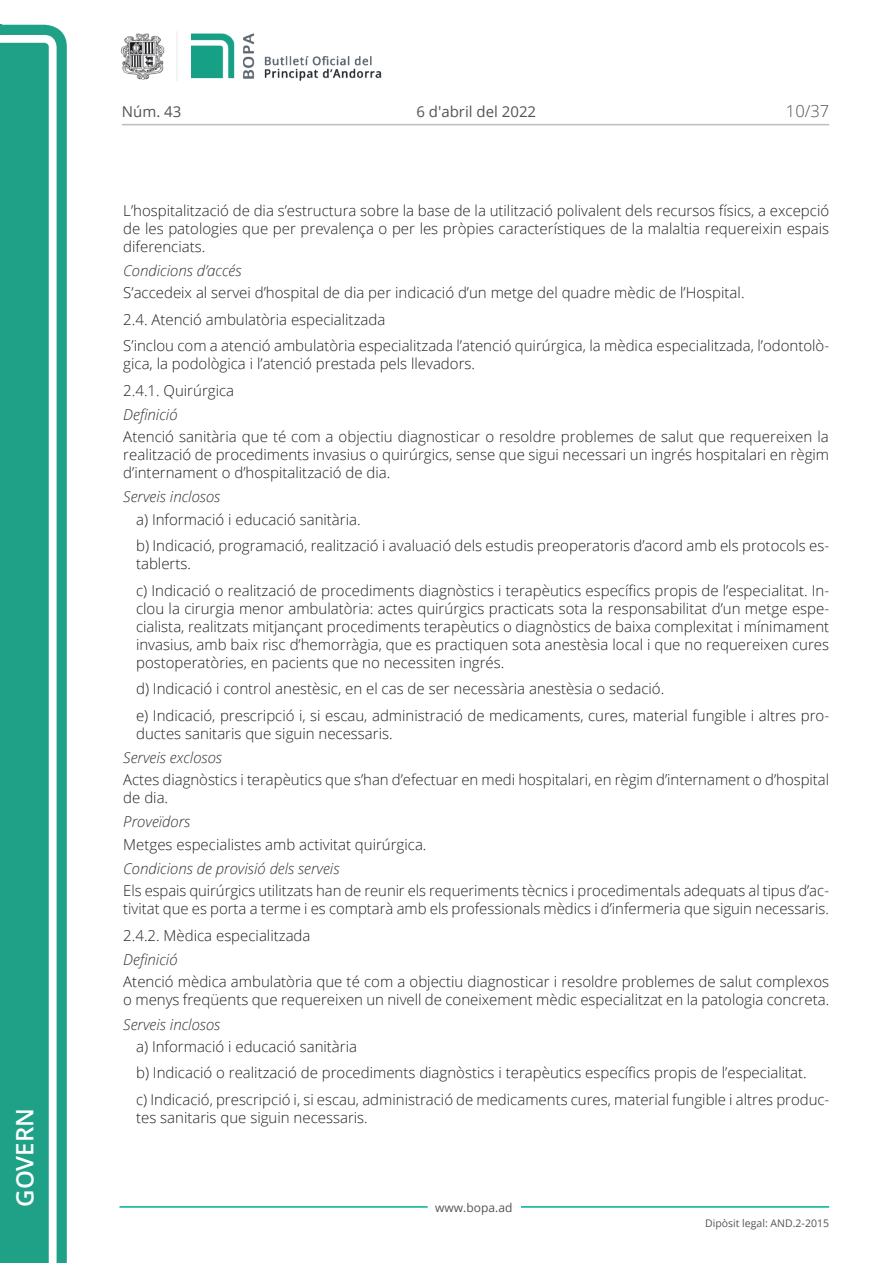
<style>
.page{position:relative;width:893px;height:1263px;background:#fff}
.page>*{position:absolute;margin:0;border:0;box-sizing:border-box;transform-origin:0 0}
.t1{font:600 24px "Open Sans";color:#fff}
.t2{font:300 16.5px "Open Sans";color:#545454}
.Body_text{font:300 15px/18px "Open Sans";color:#231f20}
.Body_text_i{font:300 15px/18px "Open Sans";color:#231f20}
.Titol_8{font:italic 300 15px "Open Sans";color:#303030}
.t3{font:15px "Open Sans";color:#545454}
.t4{font:12px "Open Sans";color:#545454}
.t5{font:10.5px "Open Sans";color:#545454}
</style>
<div class="page">
<svg style="left:0;top:25px;width:67px;height:1238px;fill:#1ea187"></svg>
<div style="left:0;top:43px;width:49px;height:1220px;background:#1ea187"></div>
<img style="left:122px;top:32px;width:260px;height:49px">
<hr style="left:119px;top:1206px;width:309px;height:2px;background:#00ae91">
<hr style="left:521px;top:1206px;width:308px;height:2px;background:#00ae91">
<hr style="left:122px;top:124px;width:707px;height:1px;background:#bcbdc0">
<h1 class="t1" style="left:8px;top:1207px;width:100px;rotate:-90deg">Govern</h1>
<p class="t3" style="left:122px;top:102px;width:61px">Núm. 43</p>
<p class="t3" style="left:416px;top:102px;width:121px">6 d'abril del 2022</p>
<p class="t2" style="left:786px;top:100px;width:45px">10/37</p>
<p class="Body_text" style="left:123px;top:201px;width:707px;text-align:justify">L’hospitalització de dia s’estructura sobre la base de la utilització polivalent dels recursos físics, a excepció de les patologies que per prevalença o per les pròpies característiques de la malaltia requereixin espais diferenciats.</p>
<p class="Titol_8" style="left:123px;top:260px;width:120px">Condicions d’accés</p>
<p class="Body_text" style="left:123px;top:283px;width:623px">S’accedeix al servei d’hospital de dia per indicació d’un metge del quadre mèdic de l’Hospital.</p>
<p class="Body_text" style="left:123px;top:310px;width:264px">2.4. Atenció ambulatòria especialitzada</p>
<p class="Body_text" style="left:123px;top:336px;width:707px">S’inclou com a atenció ambulatòria especialitzada l’atenció quirúrgica, la mèdica especialitzada, l’odontolò&shy;gica, la podològica i l’atenció prestada pels llevadors.</p>
<p class="Body_text" style="left:123px;top:381px;width:112px">2.4.1. Quirúrgica</p>
<p class="Titol_8" style="left:123px;top:404px;width:56px">Definició</p>
<p class="Body_text" style="left:123px;top:427px;width:707px;text-align:justify">Atenció sanitària que té com a objectiu diagnosticar o resoldre problemes de salut que requereixen la realització de procediments invasius o quirúrgics, sense que sigui necessari un ingrés hospitalari en règim d’internament o d’hospitalització de dia.</p>
<p class="Titol_8" style="left:123px;top:487px;width:98px">Serveis inclosos</p>
<p class="Body_text_i" style="left:136px;top:510px;width:226px">a) Informació i educació sanitària.</p>
<p class="Body_text_i" style="left:136px;top:536px;width:695px">b) Indicació, programació, realització i avaluació dels estudis preoperatoris d’acord amb els protocols es&shy;tablerts.</p>
<p class="Body_text_i" style="left:136px;top:581px;width:695px;text-align:justify">c) Indicació o realització de procediments diagnòstics i terapèutics específics propis de l’especialitat. In&shy;clou la cirurgia menor ambulatòria: actes quirúrgics practicats sota la responsabilitat d’un metge espe&shy;cialista, realitzats mitjançant procediments terapèutics o diagnòstics de baixa complexitat i mínimament invasius, amb baix risc d’hemorràgia, que es practiquen sota anestèsia local i que no requereixen cures postoperatòries, en pacients que no necessiten ingrés.</p>
<p class="Body_text_i" style="left:136px;top:679px;width:530px">d) Indicació i control anestèsic, en el cas de ser necessària anestèsia o sedació.</p>
<p class="Body_text_i" style="left:136px;top:706px;width:695px">e) Indicació, prescripció i, si escau, administració de medicaments, cures, material fungible i altres pro&shy;ductes sanitaris que siguin necessaris.</p>
<p class="Titol_8" style="left:123px;top:747px;width:100px">Serveis exclosos</p>
<p class="Body_text" style="left:123px;top:770px;width:707px">Actes diagnòstics i terapèutics que s’han d’efectuar en medi hospitalari, en règim d’internament o d’hospital de dia.</p>
<p class="Titol_8" style="left:123px;top:812px;width:69px">Proveïdors</p>
<p class="Body_text" style="left:123px;top:835px;width:305px">Metges especialistes amb activitat quirúrgica.</p>
<p class="Titol_8" style="left:123px;top:858px;width:218px">Condicions de provisió dels serveis</p>
<p class="Body_text" style="left:123px;top:881px;width:707px">Els espais quirúrgics utilitzats han de reunir els requeriments tècnics i procedimentals adequats al tipus d’ac&shy;tivitat que es porta a terme i es comptarà amb els professionals mèdics i d’infermeria que siguin necessaris.</p>
<p class="Body_text" style="left:123px;top:926px;width:189px">2.4.2. Mèdica especialitzada</p>
<p class="Titol_8" style="left:123px;top:949px;width:56px">Definició</p>
<p class="Body_text" style="left:123px;top:972px;width:707px">Atenció mèdica ambulatòria que té com a objectiu diagnosticar i resoldre problemes de salut complexos o menys freqüents que requereixen un nivell de coneixement mèdic especialitzat en la patologia concreta.</p>
<p class="Titol_8" style="left:123px;top:1014px;width:98px">Serveis inclosos</p>
<p class="Body_text_i" style="left:136px;top:1037px;width:222px">a) Informació i educació sanitària</p>
<p class="Body_text_i" style="left:136px;top:1063px;width:672px">b) Indicació o realització de procediments diagnòstics i terapèutics específics propis de l’especialitat.</p>
<p class="Body_text_i" style="left:136px;top:1090px;width:695px">c) Indicació, prescripció i, si escau, administració de medicaments cures, material fungible i altres produc&shy;tes sanitaris que siguin necessaris.</p>
<p class="t4" style="left:435px;top:1199px;width:79px">www.bopa.ad</p>
<p class="t5" style="left:705px;top:1216px;width:125px">Dipòsit legal: AND.2-2015</p>
</div>
